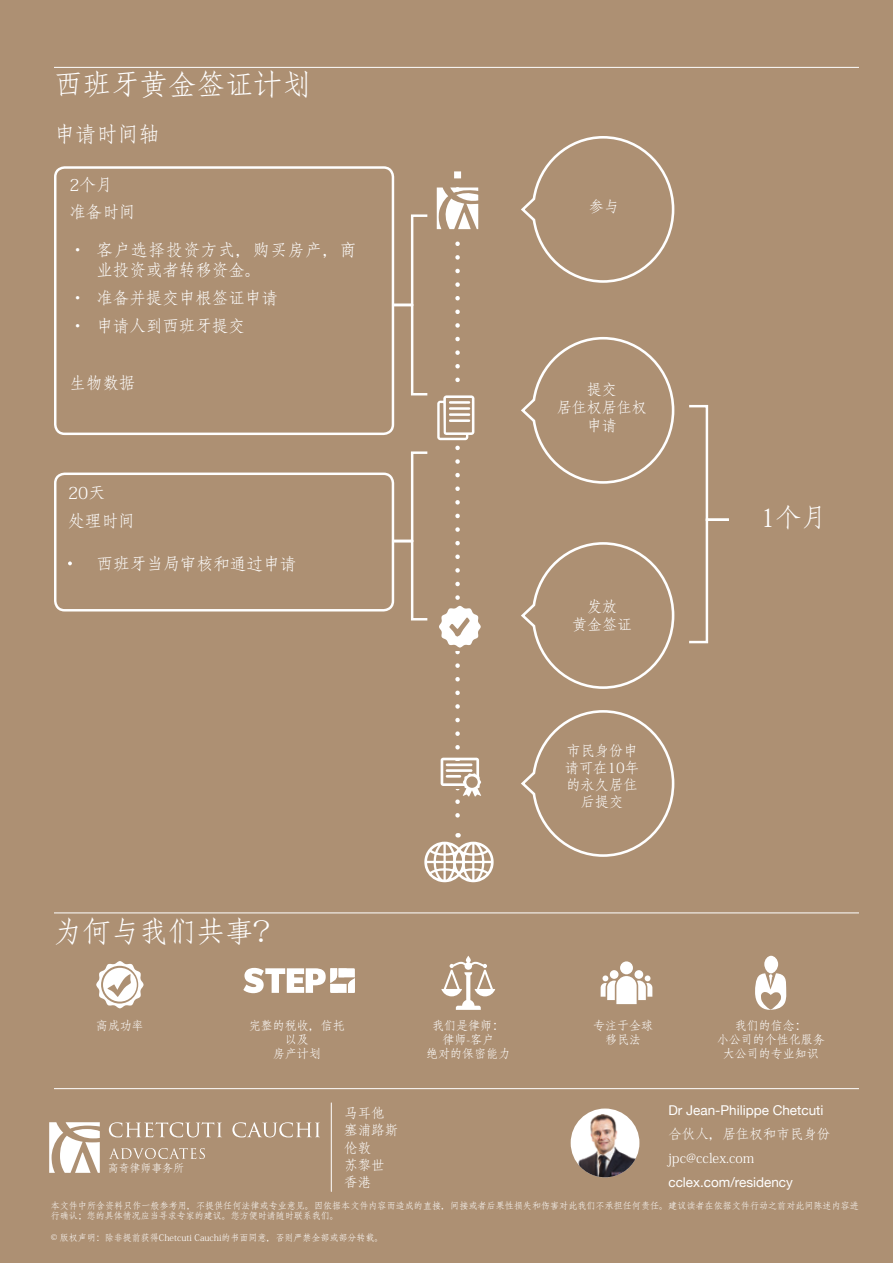
<style>
.page{position:relative;width:893px;height:1263px;background:#ad9073}
.page>*{position:absolute;margin:0;border:0;box-sizing:border-box;transform-origin:0 0}
.t1{font:28.5px "Adobe Fangsong Std";color:#fff}
.t2{font:25.5px "Adobe Fangsong Std";color:#fff}
.t3{font:21.15px "Adobe Fangsong Std";color:#fff}
.t4{font:16.65px/28.3px "Adobe Fangsong Std";color:#fff}
.t5{font:16.5px "Adobe Fangsong Std";color:#fff}
.t6{font:16.5px/19.8px "Adobe Fangsong Std";letter-spacing:.055em;color:#fff}
.t7{font:15px/18px "Adobe Fangsong Std";color:#fff;text-align:center}
.t8{font:14.25px/17.1px "Adobe Fangsong Std";color:#fff;text-align:center}
.t9{font:13.5px/24px "Helvetica Neue";color:#fff}
.t10{font:13.5px "Adobe Fangsong Std";color:#fff}
.t11{font:12px/14.4px "Adobe Fangsong Std";color:#fff;text-align:center}
.t12{font:10.95px "Adobe Fangsong Std";color:#fff}
.t13{font:9px/10.8px "Adobe Fangsong Std";letter-spacing:.01em;color:#fff}
.s1{font-family:"Adobe Fangsong Std"}
</style>
<div class="page">
<hr style="left:54px;top:67px;width:805px;height:1px;background:#fff">
<svg style="left:454px;top:171px;width:8px;height:8px"></svg>
<svg style="left:521px;top:337px;width:154px;height:147px"></svg>
<svg style="left:521px;top:710px;width:154px;height:147px"></svg>
<svg style="left:521px;top:542px;width:154px;height:147px"></svg>
<div style="left:54px;top:166px;width:340px;height:269px;border:2px solid #fff;border-radius:9px"></div>
<svg style="left:689px;top:405px;width:40px;height:239px"></svg>
<hr style="left:54px;top:912px;width:805px;height:1px;background:#fff">
<hr style="left:54px;top:1088px;width:805px;height:1px;background:#fff">
<hr style="left:331px;top:1103px;width:1px;height:88px;background:#fff">
<div style="left:571px;top:1108px;width:68px;height:69px;background:#fff;border-radius:50%"></div>
<img style="left:575px;top:1114px;width:61px;height:63px">
<svg style="left:441px;top:956px;width:54px;height:54px"></svg>
<svg style="left:601px;top:961px;width:51px;height:43px"></svg>
<div style="left:764px;top:956px;width:14px;height:17px;background:#fff;border-radius:50%"></div>
<svg style="left:755px;top:972px;width:32px;height:38px"></svg>
<svg style="left:243px;top:968px;width:112px;height:25px"></svg>
<svg style="left:68px;top:561px;width:4px;height:4px"></svg>
<div style="left:54px;top:473px;width:340px;height:138px;border:2px solid #fff;border-radius:9px"></div>
<svg style="left:521px;top:136px;width:154px;height:147px"></svg>
<svg style="left:109px;top:1122px;width:113px;height:15px"></svg>
<svg style="left:232px;top:1122px;width:88px;height:15px"></svg>
<svg style="left:49px;top:1122px;width:51px;height:51px"></svg>
<svg style="left:109px;top:1148px;width:96px;height:11px"></svg>
<svg style="left:96px;top:961px;width:48px;height:47px"></svg>
<svg style="left:391px;top:187px;width:103px;height:695px"></svg>
<p class="t1" style="left:54px;top:67px;width:258px">西班牙黄金签证计划</p>
<p class="t3" style="left:54px;top:121px;width:107px">申请时间轴</p>
<p class="t5" style="left:69px;top:174px;width:45px">2个月</p>
<p class="t5" style="left:69px;top:201px;width:68px">准备时间</p>
<p class="t6" style="left:96px;top:240px;width:261px;text-indent:-27px">• 客户选择投资方式，购买房产，商业投资或者转移资金。</p>
<p class="t5" style="left:69px;top:288px;width:210px">• 准备并提交申根签证申请</p>
<p class="t5" style="left:69px;top:316px;width:177px">• 申请人到西班牙提交</p>
<p class="t5" style="left:69px;top:373px;width:68px">生物数据</p>
<p class="t4" style="left:68px;top:479px;width:68px">20天<br>处理时间</p>
<p class="t4" style="left:96px;top:549px;width:201px">西班牙当局审核和通过申请</p>
<p class="t1" style="left:54px;top:914px;width:229px">为何与我们共事？</p>
<p class="t11" style="left:96px;top:1018px;width:49px">高成功率</p>
<p class="t11" style="left:249px;top:1018px;width:97px">完整的税收，信托以及</p>
<p class="t11" style="left:273px;top:1047px;width:49px">房产计划</p>
<p class="t7" style="left:589px;top:197px;width:31px">参与</p>
<p class="t7" style="left:557px;top:381px;width:91px">提交<br>居住权居住权申请</p>
<p class="t7" style="left:572px;top:597px;width:61px">发放<br>黄金签证</p>
<p class="t8" style="left:565px;top:742px;width:76px">市民身份申请可在10年的永久居住后提交</p>
<p class="t2" style="left:760px;top:502px;width:68px">1个月</p>
<p class="t11" style="left:432px;top:1018px;width:73px">我们是律师：</p>
<p class="t11" style="left:442px;top:1032px;width:53px">律师-客户</p>
<p class="t11" style="left:426px;top:1047px;width:85px">绝对的保密能力</p>
<p class="t11" style="left:593px;top:1018px;width:61px">专注于全球</p>
<p class="t11" style="left:605px;top:1032px;width:37px">移民法</p>
<p class="t11" style="left:735px;top:1018px;width:73px">我们的信念：</p>
<p class="t11" style="left:717px;top:1032px;width:109px">小公司的个性化服务</p>
<p class="t11" style="left:723px;top:1047px;width:97px">大公司的专业知识</p>
<p class="t9" style="left:668px;top:1099px;width:163px">Dr Jean-Philippe Chetcuti<span class="s1">合伙人，居住权和市民身份</span></p>
<p class="t10" style="left:668px;top:1150px;width:87px">jpc@cclex.com</p>
<p class="t9" style="left:668px;top:1171px;width:126px">cclex.com/residency</p>
<p class="t13" style="left:51px;top:1200px;width:810px">本文件中所含资料只作一般参考用，不提供任何法律或专业意见。因依据本文件内容而造成的直接，间接或者后果性损失和伤害对此我们不承担任何责任。建议读者在依据文件行动之前对此间陈述内容进行确认；您的具体情况应当寻求专家的建议。您方便时请随时联系我们。</p>
<p class="t13" style="left:51px;top:1232px;width:334px">© 版权声明：除非提前获得Chetcuti Cauchi的书面同意，否则严禁全部或部分转载。</p>
<p class="t10" style="left:344px;top:1105px;width:42px">马耳他</p>
<p class="t10" style="left:344px;top:1122px;width:55px">塞浦路斯</p>
<p class="t10" style="left:344px;top:1139px;width:28px">伦敦</p>
<p class="t10" style="left:344px;top:1157px;width:42px">苏黎世</p>
<p class="t10" style="left:344px;top:1174px;width:28px">香港</p>
<p class="t12" style="left:108px;top:1161px;width:78px">高奇律师事务所</p>
</div>
